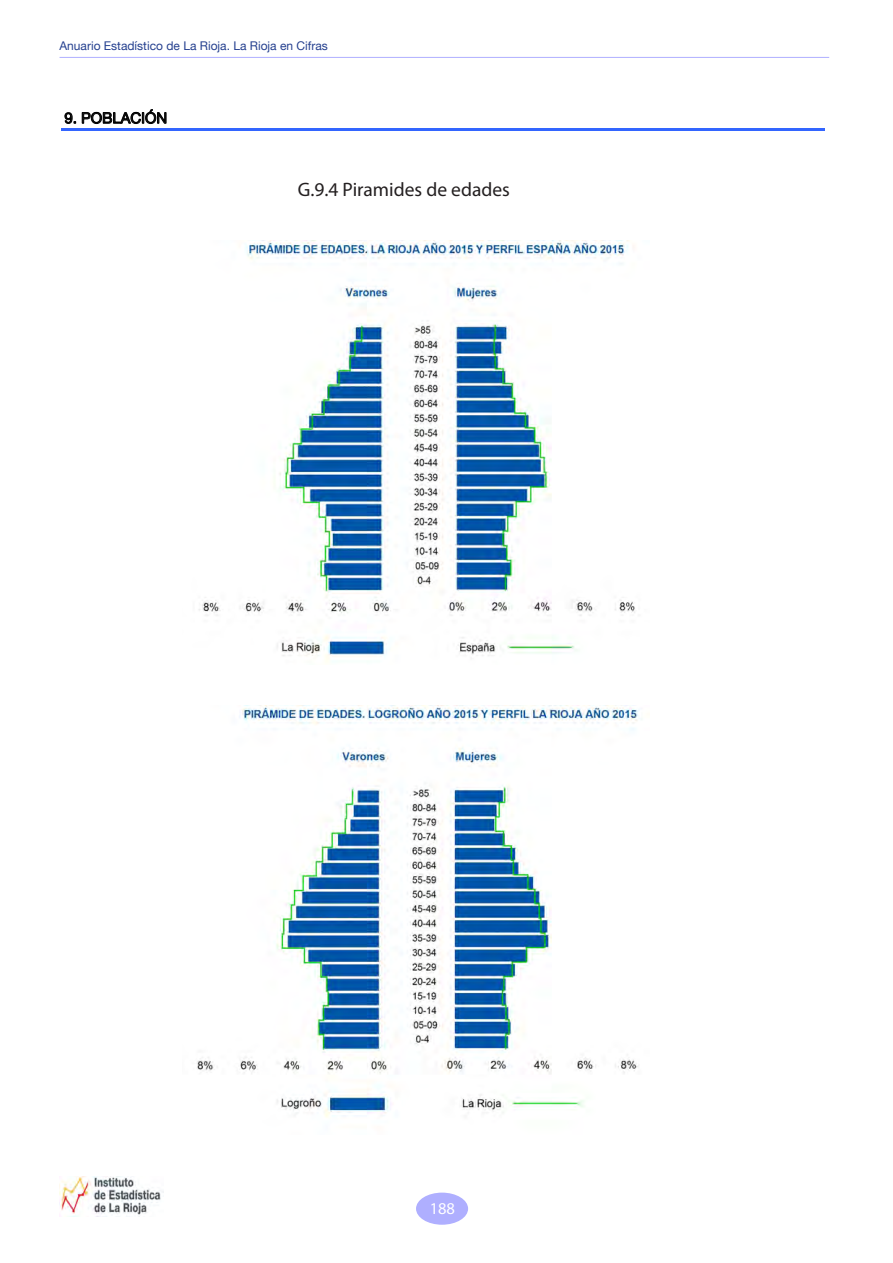
<style>
.page{position:relative;width:893px;height:1263px;background:#fff}
.page>*{position:absolute;margin:0;border:0;box-sizing:border-box;transform-origin:0 0}
.Titulo{font:19.5px "Myriad Pro";color:#231f20}
.t1{font:16.5px "Myriad Pro";color:#fff}
.t2{font:15px "Helvetica Neue LT";color:#000}
.t3{font:12px "Helvetica Neue LT";color:#25408f}
</style>
<div class="page">
<div style="left:416px;top:1192px;width:52px;height:33px;background:#afafff;border-radius:50%"></div>
<img style="left:60px;top:1176px;width:103px;height:41px">
<hr style="left:60px;top:57px;width:769px;height:1px;background:#afafff">
<img style="left:199px;top:240px;width:436px;height:422px">
<img style="left:197px;top:706px;width:442px;height:412px">
<svg style="left:65px;top:112px;width:11px;height:12px"></svg>
<svg style="left:82px;top:109px;width:84px;height:15px"></svg>
<hr style="left:62px;top:128px;width:763px;height:2px;background:#3365ff">
<p class="t3" style="left:60px;top:39px;width:270px">Anuario Estadístico de La Rioja. La Rioja en Cifras</p>
<p class="t2" style="left:64px;top:109px;width:104px">9. POBLACIÓN</p>
<p class="Titulo" style="left:298px;top:177px;width:214px">G.9.4 Piramides de edades</p>
<h2 class="t1" style="left:430px;top:1198px;width:27px">188</h2>
</div>
